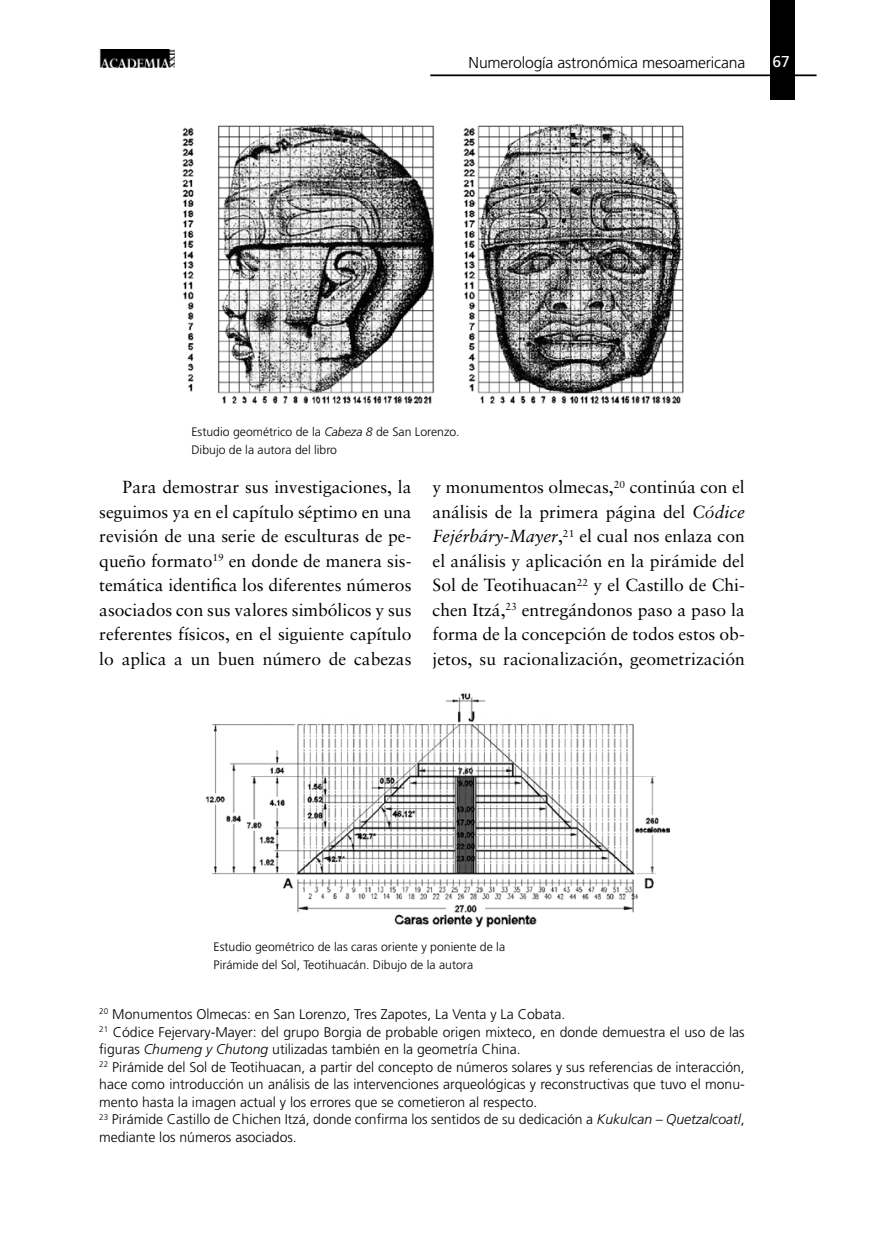
<style>
.page{position:relative;width:869px;height:1241px;background:#fff}
.page>*{position:absolute;margin:0;border:0;box-sizing:border-box;transform-origin:0 0}
.t1{font:17.5px/24.5px "Sabon";color:#000;text-align:justify}
.t2{font:300 15.75px "Frutiger";letter-spacing:-.01em;color:#000}
.t3{font:15.75px "Frutiger";color:#fff}
.t4{font:300 14px/17.5px "Frutiger";color:#000}
.t5{font:300 12.25px/17.5px "Frutiger";color:#000}
.s1{font-style:italic}
</style>
<div class="page">
<hr style="left:430px;top:74px;width:386px;height:2px;background:#000">
<div style="left:769px;top:0;width:25px;height:99px;background:#000"></div>
<img style="left:99px;top:50px;width:76px;height:17px">
<img style="left:182px;top:124px;width:502px;height:280px">
<img style="left:205px;top:693px;width:464px;height:235px">
<p class="t2" style="left:468px;top:54px;width:278px">Numerología astronómica mesoamericana</p>
<p class="t3" style="left:772px;top:52px;width:19px">67</p>
<p class="t5" style="left:191px;top:423px;width:269px">Estudio geométrico de la <span class="s1">Cabeza 8</span> de San Lorenzo.<br>Dibujo de la autora del libro</p>
<p class="t1" style="left:99px;top:475px;width:313px;text-indent:23px">Para demostrar sus investigaciones, la seguimos ya en el capítulo séptimo en una revisión de una serie de esculturas de pe&shy;queño formato<sup>19</sup> en donde de manera sis&shy;temática identifica los diferentes números asociados con sus valores simbólicos y sus referentes físicos, en el siguiente capítulo lo aplica a un buen número de cabezas</p>
<p class="t1" style="left:432px;top:475px;width:313px">y monumentos olmecas,<sup>20</sup> continúa con el análisis de la primera página del <span class="s1">Códice Fejérbáry-Mayer</span>,<sup>21</sup> el cual nos enlaza con el análisis y aplicación en la pirámide del Sol de Teotihuacan<sup>22</sup> y el Castillo de Chi&shy;chen Itzá,<sup>23</sup> entregándonos paso a paso la forma de la concepción de todos estos ob&shy;jetos, su racionalización, geometrización</p>
<p class="t5" style="left:213px;top:938px;width:293px">Estudio geométrico de las caras oriente y poniente de la<br>Pirámide del Sol, Teotihuacán. Dibujo de la autora</p>
<p class="t4" style="left:99px;top:1005px;width:646px"><sup>20</sup> Monumentos Olmecas: en San Lorenzo, Tres Zapotes, La Venta y La Cobata.<br><sup>21</sup> Códice Fejervary-Mayer: del grupo Borgia de probable origen mixteco, en donde demuestra el uso de las figuras <span class="s1">Chumeng y Chutong</span> utilizadas también en la geometría China.<br><sup>22</sup> Pirámide del Sol de Teotihuacan, a partir del concepto de números solares y sus referencias de interacción, hace como introducción un análisis de las intervenciones arqueológicas y reconstructivas que tuvo el monu&shy;mento hasta la imagen actual y los errores que se cometieron al respecto.<br><sup>23</sup> Pirámide Castillo de Chichen Itzá, donde confirma los sentidos de su dedicación a <span class="s1">Kukulcan – Quetzalcoatl</span>, mediante los números asociados.</p>
</div>
